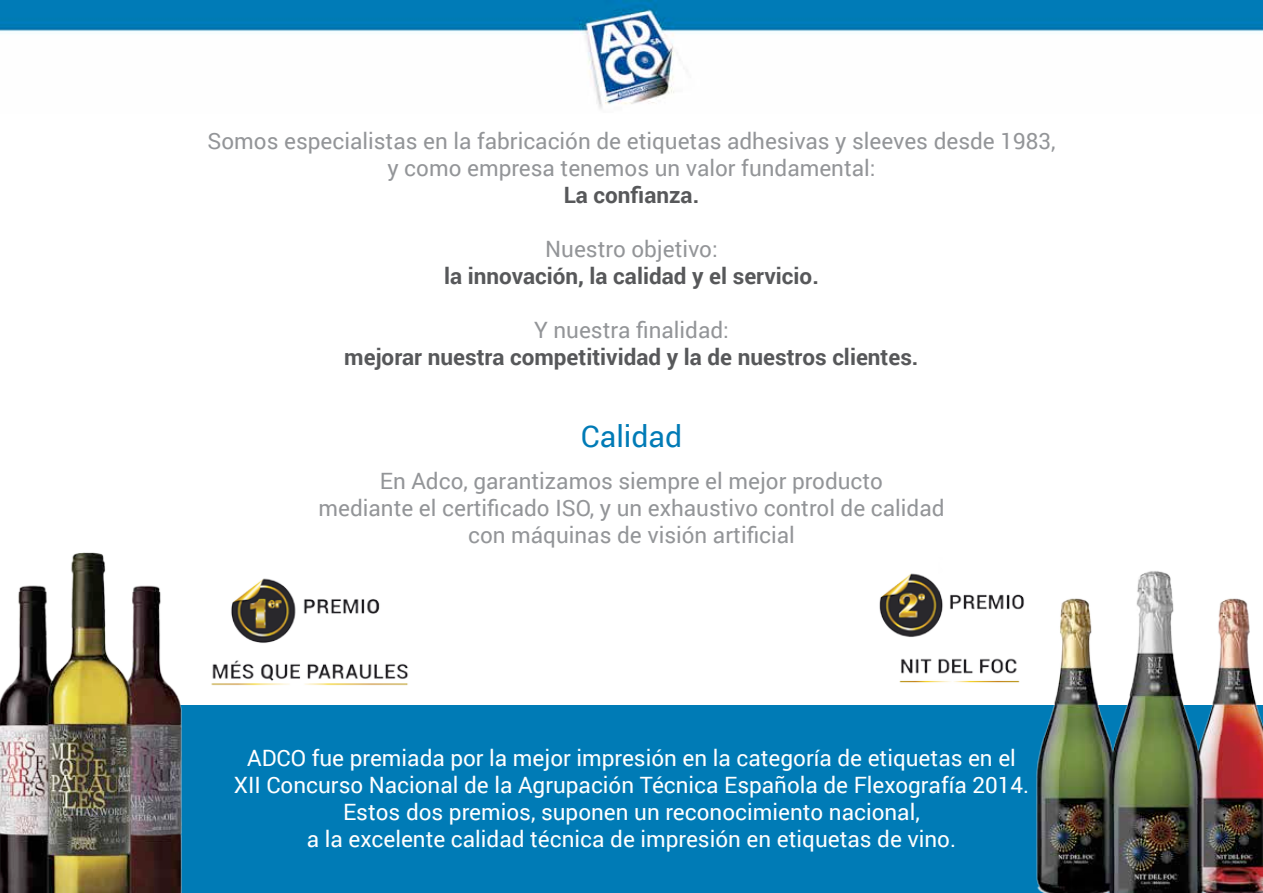
<style>
.page{position:relative;width:1263px;height:893px;background:#fff}
.page>*{position:absolute;margin:0;border:0;box-sizing:border-box;transform-origin:0 0}
.t1{font:30px "Roboto";color:#007bb6}
.t2{font:22.5px/27px "Roboto";color:#939598;text-align:center}
.t3{font:22.5px/27px "Roboto";color:#fff;text-align:center}
.t4{font:700 22.5px "Roboto";color:#57585a}
</style>
<div class="page">
<div style="left:0;top:706px;width:1263px;height:187px;background:#007bb6"></div>
<img style="left:879px;top:573px;width:145px;height:110px">
<img style="left:209px;top:578px;width:205px;height:128px">
<img style="left:0;top:552px;width:209px;height:341px">
<img style="left:1033px;top:571px;width:230px;height:322px">
<img style="left:0;top:0;width:1263px;height:109px">
<p class="t2" style="left:207px;top:126px;width:849px">Somos especialistas en la fabricación de etiquetas adhesivas y sleeves desde 1983, y como empresa tenemos un valor fundamental:</p>
<p class="t4" style="left:564px;top:179px;width:137px">La confianza.</p>
<p class="t2" style="left:545px;top:234px;width:174px">Nuestro objetivo:</p>
<p class="t4" style="left:444px;top:260px;width:376px">la innovación, la calidad y el servicio.</p>
<p class="t2" style="left:534px;top:315px;width:196px">Y nuestra finalidad:</p>
<p class="t4" style="left:344px;top:341px;width:576px">mejorar nuestra competitividad y la de nuestros clientes.</p>
<h1 class="t1" style="left:581px;top:416px;width:103px">Calidad</h1>
<p class="t2" style="left:318px;top:466px;width:627px">En Adco, garantizamos siempre el mejor producto<br>mediante el certificado ISO, y un exhaustivo control de calidad con máquinas de visión artificial</p>
<p class="t3" style="left:234px;top:744px;width:797px">ADCO fue premiada por la mejor impresión en la categoría de etiquetas en el XII Concurso Nacional de la Agrupación Técnica Española de Flexografía 2014.<br>Estos dos premios, suponen un reconocimiento nacional,<br>a la excelente calidad técnica de impresión en etiquetas de vino.</p>
</div>
